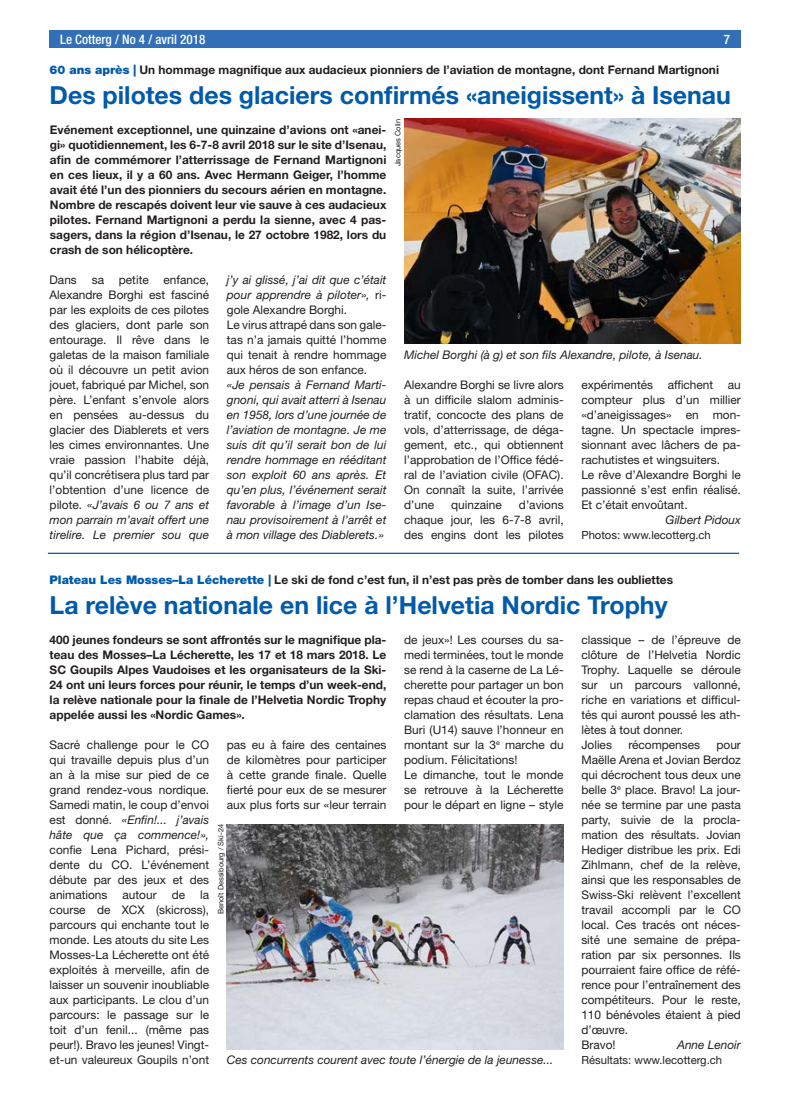
<style>
.page{position:relative;width:787px;height:1106px;background:#fff}
.page>*{position:absolute;margin:0;border:0;box-sizing:border-box;transform-origin:0 0}
.t1{font:700 24.88px "Helvetica Neue LT Std";color:#015aaa}
.t2{font:500 condensed 13.12px "Helvetica Neue LT Std";color:#fff}
.t3{font:11.88px/15px "Helvetica Neue LT Std";color:#231f20;text-align:justify}
.t4{font:700 11.88px/15px "Helvetica Neue LT Std";color:#231f20;text-align:justify}
.t5{font:italic 11.88px/15px "Helvetica Neue LT Std";color:#231f20;text-align:justify}
.t6{font:11.25px "Helvetica Neue LT Std";color:#231f20}
.t7{font:7.5px "Helvetica Neue LT Std";color:#231f20}
.s1{font-weight:900;color:#015aaa}
.s2{font-style:italic}
</style>
<div class="page">
<div style="left:50px;top:30px;width:691px;height:18px;background:#326fb7"></div>
<img style="left:404px;top:119px;width:337px;height:225px">
<img style="left:227px;top:824px;width:336px;height:225px">
<hr style="left:48px;top:552px;width:691px;height:2px;background:#015aaa">
<p class="t2" style="left:60px;top:31px;width:147px">Le Cotterg / No 4 / avril 2018</p>
<p class="t2" style="left:724px;top:31px;width:8px">7</p>
<p class="t4" style="left:50px;top:62px;width:671px"><span class="s1">60 ans après |</span> Un hommage magnifique aux audacieux pionniers de l’aviation de montagne, dont Fernand Martignoni</p>
<h1 class="t1" style="left:50px;top:79px;width:683px">Des pilotes des glaciers confirmés «aneigissent» à Isenau</h1>
<p class="t4" style="left:50px;top:122px;width:338px">Evénement exceptionnel, une quinzaine d’avions ont «anei&shy;gi» quotidiennement, les 6-7-8 avril 2018 sur le site d’Isenau, afin de commémorer l’atterrissage de Fernand Martignoni en ces lieux, il y a 60 ans. Avec Hermann Geiger, l’homme avait été l’un des pionniers du secours aérien en montagne.<br>Nombre de rescapés doivent leur vie sauve à ces audacieux pilotes. Fernand Martignoni a perdu la sienne, avec 4 pas&shy;sagers, dans la région d’Isenau, le 27 octobre 1982, lors du crash de son hélicoptère.</p>
<p class="t7" style="left:393px;top:166px;width:49px;rotate:-90deg">Jacques Colin</p>
<p class="t3" style="left:50px;top:272px;width:161px">Dans sa petite enfance, Alexandre Borghi est fasciné par les exploits de ces pilotes des glaciers, dont parle son entourage. Il rêve dans le galetas de la maison familiale où il découvre un petit avion jouet, fabriqué par Michel, son père. L’enfant s’envole alors en pensées au-dessus du glacier des Diablerets et vers les cimes environnantes. Une vraie passion l’habite déjà, qu’il concrétisera plus tard par l’obtention d’une licence de pilote. <span class="s2">«J’avais 6 ou 7 ans et mon parrain m’avait offert une tirelire. Le premier sou que</span></p>
<p class="t3" style="left:227px;top:272px;width:161px;text-align:left"><span class="s2">j’y ai glissé, j’ai dit que c’était pour apprendre à piloter»,</span> ri&shy;gole Alexandre Borghi.<br>Le virus attrapé dans son gale&shy;tas n’a jamais quitté l’homme qui tenait à rendre hommage aux héros de son enfance.</p>
<p class="t5" style="left:227px;top:377px;width:161px">«Je pensais à Fernand Marti&shy;gnoni, qui avait atterri à Isenau en 1958, lors d’une journée de l’aviation de montagne. Je me suis dit qu’il serait bon de lui rendre hommage en rééditant son exploit 60 ans après. Et qu’en plus, l’événement serait favorable à l’image d’un Ise&shy;nau provisoirement à l’arrêt et à mon village des Diablerets.»</p>
<p class="t3" style="left:404px;top:377px;width:161px">Alexandre Borghi se livre alors à un difficile slalom adminis&shy;tratif, concocte des plans de vols, d’atterrissage, de déga&shy;gement, etc., qui obtiennent l’approbation de l’Office fédé&shy;ral de l’aviation civile (OFAC).<br>On connaît la suite, l’arrivée d’une</p>
<p class="t5" style="left:404px;top:347px;width:300px">Michel Borghi (à g) et son fils Alexandre, pilote, à Isenau.</p>
<p class="t3" style="left:581px;top:377px;width:161px;text-align:left">expérimentés affichent au compteur plus d’un millier «d’aneigissages» en mon&shy;tagne. Un spectacle impres&shy;sionnant avec lâchers de pa&shy;rachutistes et wingsuiters.<br>Le rêve d’Alexandre Borghi le passionné s’est enfin réalisé.<br>Et c’était envoûtant.</p>
<p class="t5" style="left:665px;top:512px;width:77px">Gilbert Pidoux</p>
<p class="t6" style="left:581px;top:528px;width:131px">Photos: www.lecotterg.ch</p>
<p class="t3" style="left:404px;top:497px;width:161px;text-indent:115px">d’avions chaque jour, les 6-7-8 avril, des engins dont les pilotes</p>
<p class="t3" style="left:451px;top:497px;width:52px">quinzaine</p>
<p class="t4" style="left:50px;top:572px;width:625px"><span class="s1">Plateau Les Mosses–La Lécherette |</span> Le ski de fond c’est fun, il n’est pas près de tomber dans les oubliettes</p>
<h1 class="t1" style="left:50px;top:589px;width:619px">La relève nationale en lice à l’Helvetia Nordic Trophy</h1>
<p class="t3" style="left:404px;top:632px;width:161px;text-align:left">de jeux»! Les courses du sa&shy;medi terminées, tout le monde se rend à la caserne de La Lé&shy;cherette pour partager un bon repas chaud et écouter la pro&shy;clamation des résultats. Lena<br>Buri (U14) sauve l’honneur en montant sur la 3<sup>e</sup> marche du podium. Félicitations!<br>Le dimanche, tout le monde se retrouve à la Lécherette pour le départ en ligne – style</p>
<p class="t3" style="left:581px;top:632px;width:161px;text-align:left">classique – de l’épreuve de clôture de l’Helvetia Nordic<br>Trophy. Laquelle se déroule sur un parcours vallonné, riche en variations et difficul&shy;tés qui auront poussé les ath&shy;lètes à tout donner.<br>Jolies</p>
<p class="t4" style="left:50px;top:632px;width:338px">400 jeunes fondeurs se sont affrontés sur le magnifique pla&shy;teau des Mosses–La Lécherette, les 17 et 18 mars 2018. Le SC Goupils Alpes Vaudoises et les organisateurs de la Ski-24 ont uni leurs forces pour réunir, le temps d’un week-end, la relève nationale pour la finale de l’Helvetia Nordic Trophy appelée aussi les «Nordic Games».</p>
<p class="t3" style="left:50px;top:737px;width:161px">Sacré challenge pour le CO qui travaille depuis plus d’un an à la mise sur pied de ce grand rendez-vous nordique.<br>Samedi matin, le coup d’envoi est donné. <span class="s2">«Enfin!... j’avais hâte que ça commence!»,</span></p>
<p class="t3" style="left:50px;top:842px;width:161px">confie Lena Pichard, prési&shy;dente du CO. L’événement débute par des jeux et des animations</p>
<p class="t3" style="left:227px;top:737px;width:161px">pas eu à faire des centaines de kilomètres pour participer à cette grande finale. Quelle fierté pour eux de se mesurer aux plus forts sur «leur terrain</p>
<p class="t3" style="left:628px;top:737px;width:73px">récompenses</p>
<p class="t3" style="left:581px;top:737px;width:161px;text-align:left;text-indent:135px">pour<br>Maëlle Arena et Jovian Berdoz qui décrochent tous deux une belle 3<sup>e</sup> place. Bravo! La jour&shy;née se termine par une pasta party, suivie de la procla&shy;mation des résultats. Jovian<br>Hediger distribue les prix. Edi<br>Zihlmann, chef de la relève, ainsi que les responsables de<br>Swiss-Ski relèvent l’excellent travail accompli par le CO local. Ces tracés ont néces&shy;sité une semaine de prépa&shy;ration par six personnes. Ils pourraient faire office de réfé&shy;rence pour l’entraînement des compétiteurs. Pour le reste,<br>110 bénévoles étaient à pied d’œuvre.<br>Bravo!</p>
<p class="t7" style="left:216px;top:914px;width:92px;rotate:-90deg">Benoît Dessibourg / Ski-24</p>
<p class="t3" style="left:50px;top:887px;width:161px;text-indent:150px">la course de XCX (skicross), parcours qui enchante tout le monde. Les atouts du site Les Mosses-La Lécherette ont été exploités à merveille, afin de laisser un souvenir inoubliable aux participants. Le clou d’un parcours: le passage sur le toit d’un fenil... (même pas peur!). Bravo les jeunes! Vingt&shy;et-un valeureux Goupils n’ont</p>
<p class="t3" style="left:122px;top:887px;width:36px">autour</p>
<p class="t3" style="left:172px;top:887px;width:15px">de</p>
<p class="t5" style="left:677px;top:1037px;width:65px">Anne Lenoir</p>
<p class="t6" style="left:581px;top:1053px;width:142px">Résultats: www.lecotterg.ch</p>
<p class="t5" style="left:227px;top:1052px;width:328px">Ces concurrents courent avec toute l’énergie de la jeunesse...</p>
</div>
